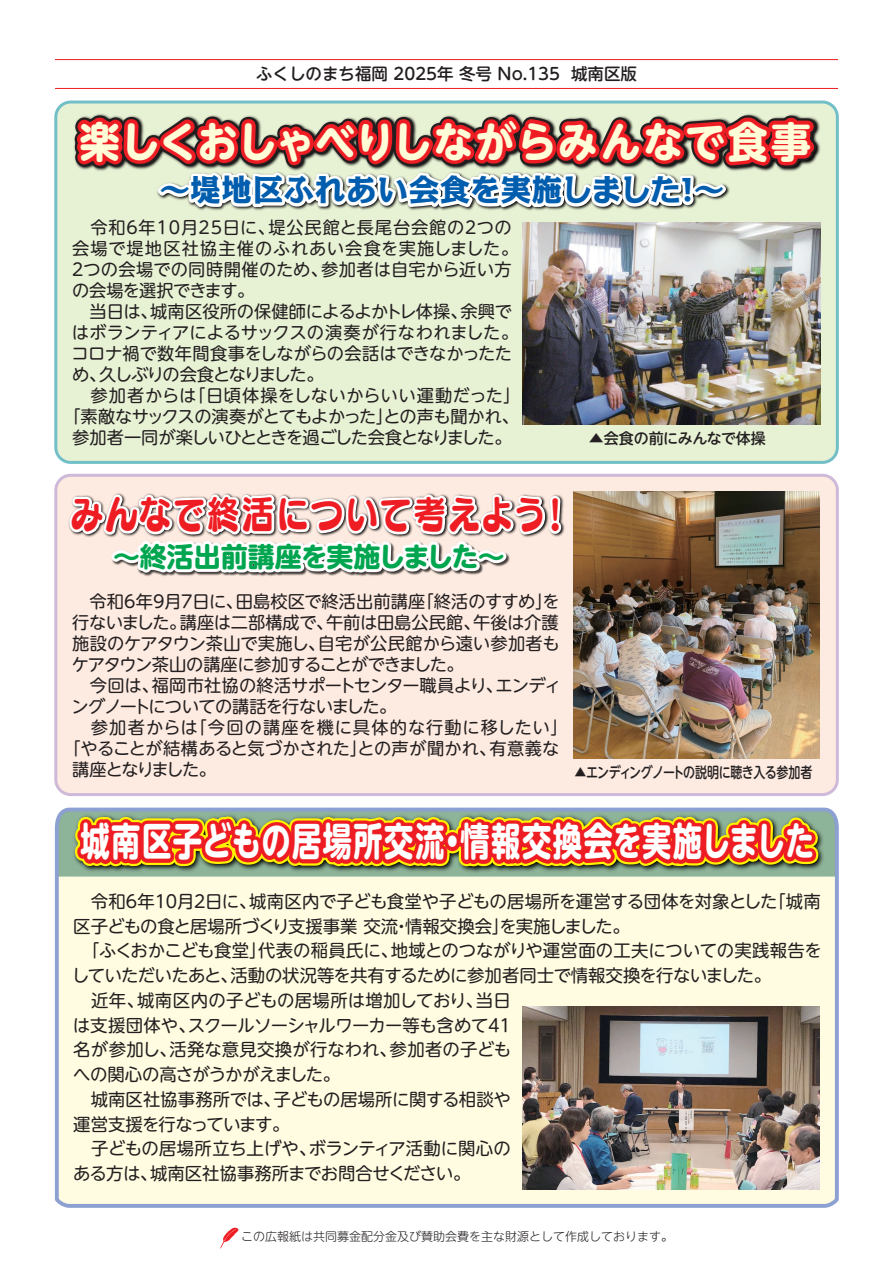
<style>
.page{position:relative;width:893px;height:1263px;background:#fff}
.page>*{position:absolute;margin:0;border:0;box-sizing:border-box;transform-origin:0 0}
.t1{font:700 42px "UD Shin M Go Pro";letter-spacing:.025em;color:#fffcd8;scale:.95 1}
.t2{font:700 39px "UD Shin M Go Pro";letter-spacing:.05em;color:#fff;scale:.75 1}
.t3{font:39px "Slump Std DB";letter-spacing:.03em;color:#ee1d23;scale:.85 1}
.t4{font:800 30px "Kakumin Pro";letter-spacing:.04em;color:#015dad}
.t5{font:700 27px "UD Shin M Go Pro";letter-spacing:-.025em;color:#00a54f}
.t6{font:17.4px/24.8px "UD Shin M Go Pro";letter-spacing:-.015em;color:#231f20}
.t7{font:17.25px "UD Shin M Go Pro";letter-spacing:-.01em;color:#231f20}
.t8{font:17.25px "UD Shin M Go Pro";letter-spacing:.05em;color:#231f20}
.t9{font:17.25px "UD Shin M Go Pro";letter-spacing:-.065em;color:#231f20}
.t10{font:17.25px "UD Shin M Go Pro";letter-spacing:-.03em;color:#231f20}
.t11{font:17.25px "UD Shin M Go Pro";letter-spacing:.01em;color:#231f20}
.t12{font:17.25px "UD Shin M Go Pro";letter-spacing:.035em;color:#231f20}
.t13{font:17.25px "UD Shin M Go Pro";letter-spacing:.045em;color:#231f20}
.t14{font:17.25px "UD Shin M Go Pro";letter-spacing:-.045em;color:#231f20}
.t15{font:17.25px "UD Shin M Go Pro";letter-spacing:-.085em;color:#231f20}
.t16{font:17.25px "UD Shin M Go Pro";letter-spacing:-.05em;color:#231f20}
.t17{font:17.25px "UD Shin M Go Pro";letter-spacing:-.09em;color:#231f20}
.t18{font:500 16.5px "UD Shin M Go Pro";color:#231f20}
.t19{font:500 15px "UD Shin M Go Pro";letter-spacing:-.03em;color:#231f20;scale:.8 1}
.t20{font:500 15px "UD Shin M Go Pro";letter-spacing:-.03em;color:#231f20}
.t21{font:300 12px "UD Shin M Go Pro";color:#231f20}
</style>
<div class="page">
<hr style="left:55px;top:59px;width:783px;height:1px;background:#ee1d23">
<hr style="left:55px;top:88px;width:783px;height:1px;background:#ee1d23">
<svg style="left:220px;top:1227px;width:18px;height:21px"></svg>
<div style="left:56px;top:102px;width:781px;height:360px;background:#e7f1d4;border-radius:15px"></div>
<div style="left:54px;top:809px;width:785px;height:399px;background:#fffce1"></div>
<img style="left:523px;top:317px;width:298px;height:107px">
<img style="left:522px;top:1006px;width:298px;height:184px">
<svg style="left:67px;top:59px;width:755px;height:258px"></svg>
<img style="left:64px;top:458px;width:767px;height:507px">
<p class="t18" style="left:256px;top:61px;width:382px">ふくしのまち福岡 2025年 冬号 No.135 城南区版</p>
<h1 class="t1" style="left:80px;top:107px;width:771px">楽しくおしゃべりしながらみんなで食事</h1>
<h3 class="t4" style="left:160px;top:166px;width:566px">～堤地区ふれあい会食を実施しました！～</h3>
<p class="t8" style="left:72px;top:214px;width:441px">　令和６年10月25日に、堤公民館と長尾台会館の２つの</p>
<p class="t13" style="left:72px;top:235px;width:448px">会場で堤地区社協主催のふれあい会食を実施しました。</p>
<p class="t11" style="left:69px;top:256px;width:444px">２つの会場での同時開催のため、参加者は自宅から近い方</p>
<p class="t16" style="left:72px;top:277px;width:184px">の会場を選択できます。</p>
<p class="t7" style="left:72px;top:298px;width:441px">　当日は、城南区役所の保健師によるよかトレ体操、余興で</p>
<p class="t7" style="left:72px;top:319px;width:448px">はボランティアによるサックスの演奏が行なわれました。</p>
<p class="t7" style="left:72px;top:340px;width:442px">コロナ禍で数年間食事をしながらの会話はできなかったた</p>
<p class="t15" style="left:72px;top:361px;width:253px">め、久しぶりの会食となりました。</p>
<p class="t12" style="left:72px;top:382px;width:450px">　参加者からは「日頃体操をしないからいい運動だった」</p>
<p class="t10" style="left:63px;top:403px;width:457px">「素敵なサックスの演奏がとてもよかった」との声も聞かれ、</p>
<p class="t9" style="left:72px;top:424px;width:441px">参加者一同が楽しいひとときを過ごした会食となりました。</p>
<p class="t20" style="left:589px;top:426px;width:179px">▲会食の前にみんなで体操</p>
<h2 class="t3" style="left:70px;top:488px;width:591px">みんなで終活について考えよう！</h2>
<h3 class="t5" style="left:113px;top:535px;width:393px">～終活出前講座を実施しました～</h3>
<p class="t7" style="left:72px;top:587px;width:489px">　令和6年9月7日に、田島校区で終活出前講座「終活のすすめ」を</p>
<p class="t7" style="left:72px;top:608px;width:488px">行ないました。講座は二部構成で、午前は田島公民館、午後は介護</p>
<p class="t7" style="left:72px;top:629px;width:489px">施設のケアタウン茶山で実施し、自宅が公民館から遠い参加者も</p>
<p class="t9" style="left:72px;top:650px;width:394px">ケアタウン茶山の講座に参加することができました。</p>
<p class="t7" style="left:72px;top:671px;width:490px">　今回は、福岡市社協の終活サポートセンター職員より、エンディ</p>
<p class="t14" style="left:72px;top:692px;width:326px">ングノートについての講話を行ないました。</p>
<p class="t8" style="left:72px;top:713px;width:497px">　参加者からは「今回の講座を機に具体的な行動に移したい」</p>
<p class="t7" style="left:63px;top:734px;width:498px">「やることが結構あると気づかされた」との声が聞かれ、有意義な</p>
<p class="t17" style="left:72px;top:755px;width:145px">講座となりました。</p>
<p class="t19" style="left:574px;top:760px;width:299px">▲エンディングノートの説明に聴き入る参加者</p>
<h2 class="t2" style="left:81px;top:810px;width:980px">城南区子どもの居場所交流・情報交換会を実施しました</h2>
<p class="t6" style="left:72px;top:888px;width:752px">　令和６年１０月２日に、城南区内で子ども食堂や子どもの居場所を運営する団体を対象とした「城南区子どもの食と居場所づくり支援事業 交流・情報交換会」を実施しました。<br>　「ふくおかこども食堂」代表の稲員氏に、地域とのつながりや運営面の工夫についての実践報告をしていただいたあと、活動の状況等を共有するために参加者同士で情報交換を行ないました。<br>　近年、城南区内の子どもの居場所は増加しており、当日<br>は支援団体や、スクールソーシャルワーカー等も含めて４１<br>名が参加し、活発な意見交換が行なわれ、参加者の子ども<br>への関心の高さがうかがえました。<br>　城南区社協事務所では、子どもの居場所に関する相談や<br>運営支援を行なっています。<br>　子どもの居場所立ち上げや、ボランティア活動に関心の<br>ある方は、城南区社協事務所までお問合せください。</p>
<p class="t21" style="left:241px;top:1227px;width:433px">この広報紙は共同募金配分金及び賛助会費を主な財源として作成しております。</p>
</div>
